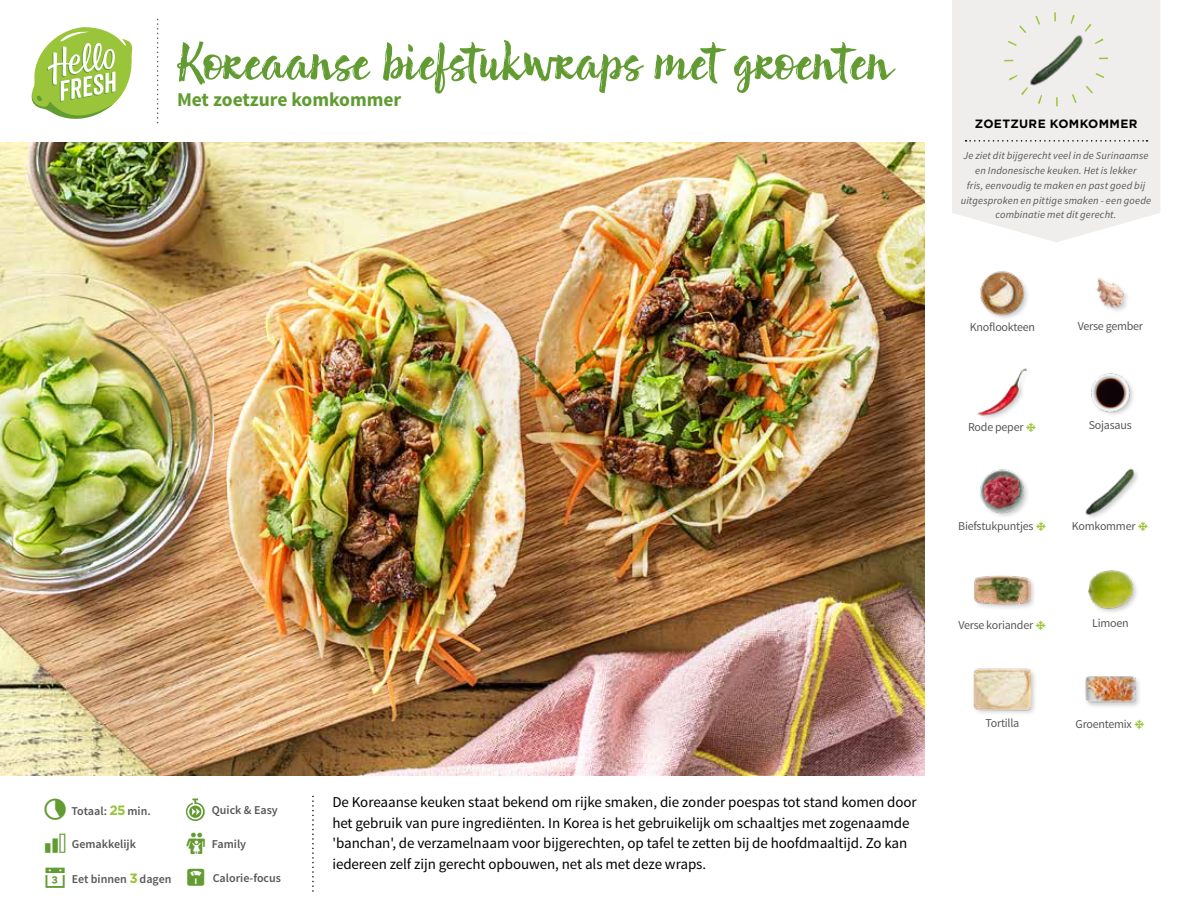
<style>
.page{position:relative;width:1188px;height:918px;background:#fff}
.page>*{position:absolute;margin:0;border:0;box-sizing:border-box;transform-origin:0 0}
.t1{font:57px "Brun";color:#619b31}
.t2{font:25.5px "hellofresh icon font";color:#619b31}
.t3{font:700 19.5px "Source Sans Pro";color:#619b31}
.t4{font:15px/20.5px "Source Sans Pro";letter-spacing:-.005em;color:#000}
.t5{font:12px "Source Sans Pro";letter-spacing:-.02em;color:#575756}
.t6{font:600 12px "Source Sans Pro";color:#575756}
.t7{font:700 12px "Gotham";letter-spacing:.03em;color:#000}
.t8{font:italic 10.5px/14.7px "Source Sans Pro";letter-spacing:.015em;color:#575756;text-align:center}
.s1{font-family:"Gotham";font-weight:700;font-size:13.5px;color:#9ac43a}
</style>
<div class="page">
<svg style="left:31px;top:27px;width:102px;height:92px"></svg>
<img style="left:0;top:142px;width:925px;height:634px">
<svg style="left:952px;top:0;width:208px;height:242px;background:#f0eeed"></svg>
<svg style="left:966px;top:140px;width:182px;height:2px"></svg>
<div style="left:1004px;top:12px;width:104px;height:94px;border:9px dashed #9ac43a;border-radius:50%"></div>
<img style="left:1096px;top:278px;width:31px;height:33px">
<img style="left:1085px;top:468px;width:53px;height:50px">
<img style="left:1091px;top:373px;width:42px;height:42px">
<div style="left:1087px;top:569px;width:53px;height:46px;background:#000;opacity:.2"></div>
<img style="left:1087px;top:569px;width:48px;height:46px">
<div style="left:1084px;top:675px;width:58px;height:35px;background:#000;opacity:.2"></div>
<img style="left:1085px;top:675px;width:50px;height:35px">
<img style="left:980px;top:271px;width:48px;height:47px">
<img style="left:980px;top:469px;width:48px;height:47px">
<div style="left:973px;top:575px;width:64px;height:37px;background:#000;opacity:.2"></div>
<img style="left:973px;top:575px;width:57px;height:37px">
<div style="left:972px;top:668px;width:65px;height:48px;background:#000;opacity:.2"></div>
<img style="left:973px;top:668px;width:57px;height:48px">
<img style="left:977px;top:368px;width:50px;height:51px">
<img style="left:1025px;top:29px;width:62px;height:61px">
<svg style="left:186px;top:799px;width:19px;height:22px"></svg>
<h1 class="t1" style="left:177px;top:26px;width:715px">Koreaanse biefstukwraps met groenten</h1>
<h3 class="t3" style="left:177px;top:87px;width:226px">Met zoetzure komkommer</h3>
<p class="t6" style="left:71px;top:803px;width:81px">Totaal: <span class="s1">25</span> min.</p>
<p class="t6" style="left:212px;top:803px;width:68px">Quick &amp; Easy</p>
<p class="t6" style="left:72px;top:837px;width:66px">Gemakkelijk</p>
<p class="t6" style="left:212px;top:837px;width:36px">Family</p>
<p class="t6" style="left:72px;top:871px;width:101px">Eet binnen <span class="s1">3</span> dagen</p>
<p class="t6" style="left:213px;top:870px;width:70px">Calorie-focus</p>
<h2 class="t2" style="left:43px;top:866px;width:27px">▪</h2>
<p class="t4" style="left:332px;top:792px;width:586px">De Koreaanse keuken staat bekend om rijke smaken, die zonder poespas tot stand komen door het gebruik van pure ingrediënten. In Korea is het gebruikelijk om schaaltjes met zogenaamde 'banchan', de verzamelnaam voor bijgerechten, op tafel te zetten bij de hoofdmaaltijd. Zo kan iedereen zelf zijn gerecht opbouwen, net als met deze wraps.</p>
<p class="t7" style="left:975px;top:116px;width:164px">ZOETZURE KOMKOMMER</p>
<p class="t8" style="left:961px;top:149px;width:192px">Je ziet dit bijgerecht veel in de Surinaamse en Indonesische keuken. Het is lekker<br>fris, eenvoudig te maken en past goed bij uitgesproken en pittige smaken - een goede combinatie met dit gerecht.</p>
<p class="t5" style="left:970px;top:319px;width:67px">Knoflookteen</p>
<p class="t5" style="left:1078px;top:319px;width:67px">Verse gember</p>
<p class="t5" style="left:968px;top:420px;width:57px">Rode peper</p>
<p class="t5" style="left:1089px;top:418px;width:45px">Sojasaus</p>
<p class="t5" style="left:958px;top:519px;width:77px">Biefstukpuntjes</p>
<p class="t5" style="left:1072px;top:519px;width:65px">Komkommer</p>
<p class="t5" style="left:958px;top:618px;width:76px">Verse koriander</p>
<p class="t5" style="left:1092px;top:616px;width:38px">Limoen</p>
<p class="t5" style="left:985px;top:715px;width:35px">Tortilla</p>
<p class="t5" style="left:1076px;top:717px;width:58px">Groentemix</p>
</div>
